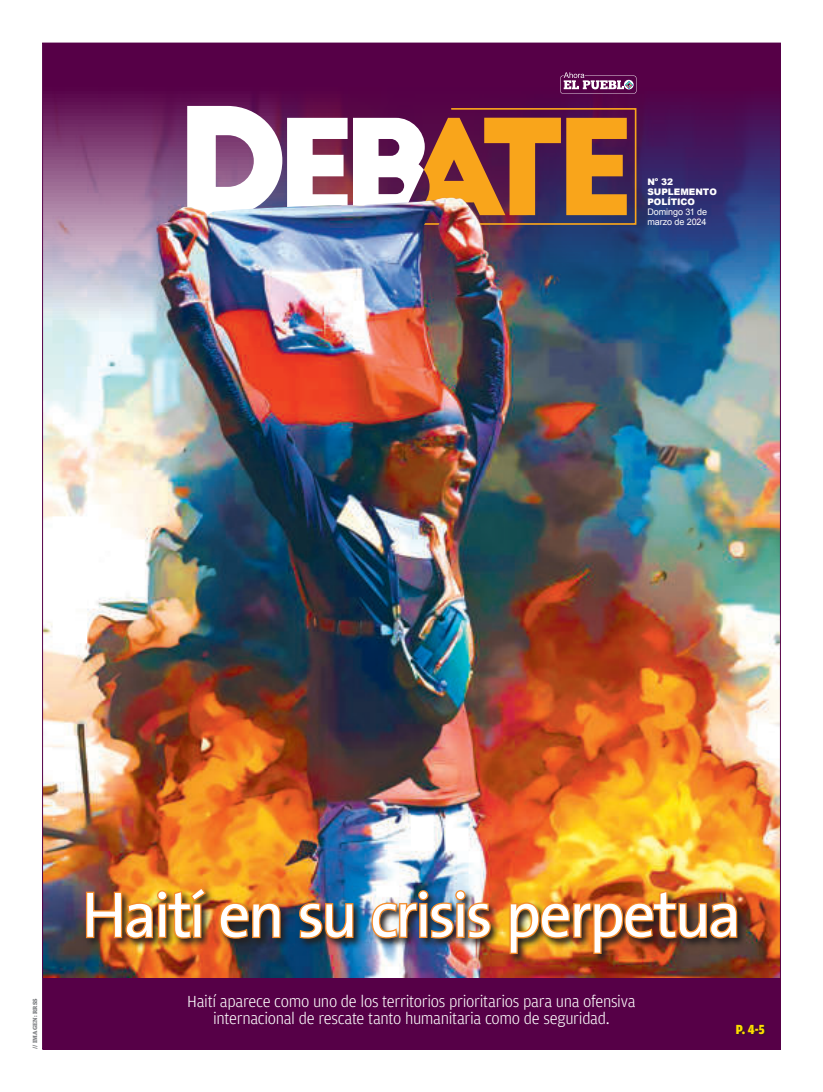
<style>
.page{position:relative;width:823px;height:1092px;background:#fff}
.page>*{position:absolute;margin:0;border:0;box-sizing:border-box;transform-origin:0 0}
.t1{font:65px "The Sans";letter-spacing:-.045em;color:#fff}
.t2{font:300 17px/17px "Amplitude";letter-spacing:-.02em;color:#fff;text-align:center}
.t3{font:900 14px "Amplitude Cond";color:#ffdc01}
.t4{font:900 9px/10px "Arial";letter-spacing:-.005em;color:#fff}
.t5{font:9px/10px "Arial";letter-spacing:-.01em;color:#fff}
.t6{font:700 6px "Guardian Egyptian";letter-spacing:.045em;color:#808285}
</style>
<div class="page">
<div style="left:43px;top:43px;width:737px;height:1006px;background:#560047"></div>
<img style="left:44px;top:77px;width:734px;height:900px">
<svg style="left:560px;top:72px;width:76px;height:22px"></svg>
<svg style="left:736px;top:1024px;width:30px;height:11px"></svg>
<img style="left:83px;top:885px;width:664px;height:79px">
<img style="left:85px;top:885px;width:123px;height:54px">
<svg style="left:218px;top:901px;width:64px;height:38px"></svg>
<img style="left:297px;top:901px;width:57px;height:38px">
<img style="left:370px;top:888px;width:122px;height:51px">
<img style="left:508px;top:888px;width:230px;height:67px">
<svg style="left:187px;top:106px;width:160px;height:90px"></svg>
<svg style="left:353px;top:107px;width:284px;height:120px"></svg>
<img style="left:157px;top:196px;width:349px;height:160px">
<p class="t4" style="left:647px;top:176px;width:71px">N<sup>o</sup> 32<br>SUPLEMENTO<br>POLÍTICO</p>
<p class="t5" style="left:647px;top:207px;width:61px">Domingo 31 de marzo de 2024</p>
<p class="t6" style="left:31px;top:1048px;width:52px;rotate:-90deg">// IMAGEN: RRSS</p>
<h1 class="t1" style="left:82px;top:888px;width:660px">Haití en su crisis perpetua</h1>
<p class="t2" style="left:187px;top:993px;width:449px">Haití aparece como uno de los territorios prioritarios para una ofensiva internacional de rescate tanto humanitaria como de seguridad.</p>
<p class="t3" style="left:735px;top:1020px;width:30px">P. 4-5</p>
</div>
